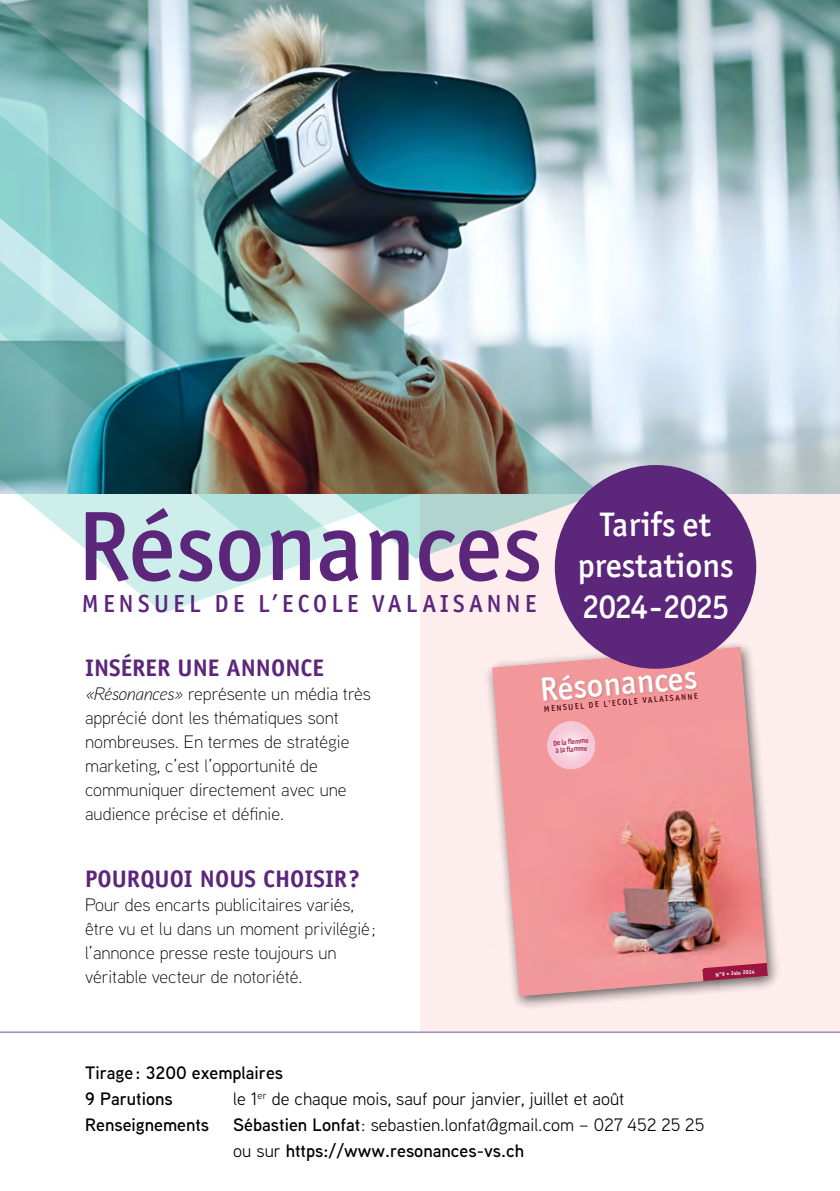
<style>
.page{position:relative;width:840px;height:1191px;background:#fff}
.page>*{position:absolute;margin:0;border:0;box-sizing:border-box;transform-origin:0 0}
.t1{font:500 99px "Officina San ITC";color:#5c267b}
.t2{font:500 34px/40.8px "Officina San ITC";letter-spacing:-.005em;color:#fff;text-align:center}
.t3{font:500 33.4px "Officina San ITC";color:#fff}
.t4{font:500 24.8px "Officina San ITC";letter-spacing:.175em;color:#5c267b}
.t5{font:700 24px "Officina Sans Std";color:#5c267b}
.t6{font:300 18px/24px "Aaux Next";color:#000}
.t7{font:600 18px/26px "Aaux Next";color:#000}
.t8{font:18px "Aaux Next";color:#000}
.t9{font:500 8.4px "Officina San ITC";color:#4d0617}
.t10{font:500 7.4px/7.6px "Officina San ITC";color:#9c153f}
.t11{font:700 5.4px "Officina Sans Std";color:#fff}
.s1{font-style:italic}
.s2{font-weight:400}
</style>
<div class="page">
<div style="left:420px;top:279px;width:419px;height:753px;background:#fdedec"></div>
<img style="left:601px;top:0;width:238px;height:493px">
<div style="left:483px;top:639px;width:297px;height:371px;background:#000;opacity:.6"></div>
<img style="left:491px;top:647px;width:276px;height:349px">
<svg style="left:540px;top:662px;width:160px;height:43px;background:#e99294"></svg>
<svg style="left:702px;top:962px;width:65px;height:25px;background:#b0596f"></svg>
<svg style="left:543px;top:717px;width:60px;height:60px;background:#f4b4bc"></svg>
<svg style="left:401px;top:0;width:200px;height:559px;background:#9eb5b7"></svg>
<img style="left:0;top:0;width:447px;height:547px">
<img style="left:0;top:28px;width:349px;height:585px">
<hr style="left:0;top:1031px;width:839px;height:2px;background:#a88aba">
<div style="left:554px;top:465px;width:201px;height:204px;background:#5c267b;border-radius:50%"></div>
<h1 class="t1" style="left:77px;top:488px;width:466px">Résonances</h1>
<h3 class="t4" style="left:82px;top:588px;width:456px">MENSUEL DE L’ECOLE VALAISANNE</h3>
<h2 class="t2" style="left:577px;top:504px;width:158px">Tarifs et prestations<br>2024-2025</h2>
<h3 class="t5" style="left:85px;top:653px;width:240px">INSÉRER UNE ANNONCE</h3>
<p class="t6" style="left:85px;top:681px;width:287px"><span class="s1">«Résonances»</span> représente un média très apprécié dont les thématiques sont nombreuses. En termes de stratégie marketing, c’est l’opportunité de communiquer directement avec une audience précise et définie.</p>
<h3 class="t5" style="left:85px;top:863px;width:276px">POURQUOI NOUS CHOISIR?</h3>
<p class="t6" style="left:85px;top:891px;width:291px">Pour des encarts publicitaires variés, être vu et lu dans un moment privilégié ; l’annonce presse reste toujours un véritable vecteur de notoriété.</p>
<h3 class="t3" style="left:538px;top:670px;width:159px;rotate:-5deg">Résonances</h3>
<p class="t9" style="left:543px;top:704px;width:156px;rotate:-5deg">MENSUEL DE L'ECOLE VALAISANNE</p>
<p class="t10" style="left:552px;top:739px;width:37px;rotate:-5deg">De la fl emme à la fl amme</p>
<p class="t11" style="left:715px;top:971px;width:41px;rotate:-5deg">N°9 • Juin 2024</p>
<p class="t7" style="left:85px;top:1059px;width:199px">Tirage : 3200 exemplaires<br>9 Parutions</p>
<p class="t8" style="left:233px;top:1086px;width:392px">le 1<sup>er</sup> de chaque mois, sauf pour janvier, juillet et août</p>
<p class="t7" style="left:85px;top:1111px;width:126px">Renseignements</p>
<p class="t7" style="left:233px;top:1111px;width:472px">Sébastien Lonfat<span class="s2">: sebastien.lonfat@gmail.com – 027 452 25 25 ou sur</span> https://www.resonances-vs.ch</p>
</div>
